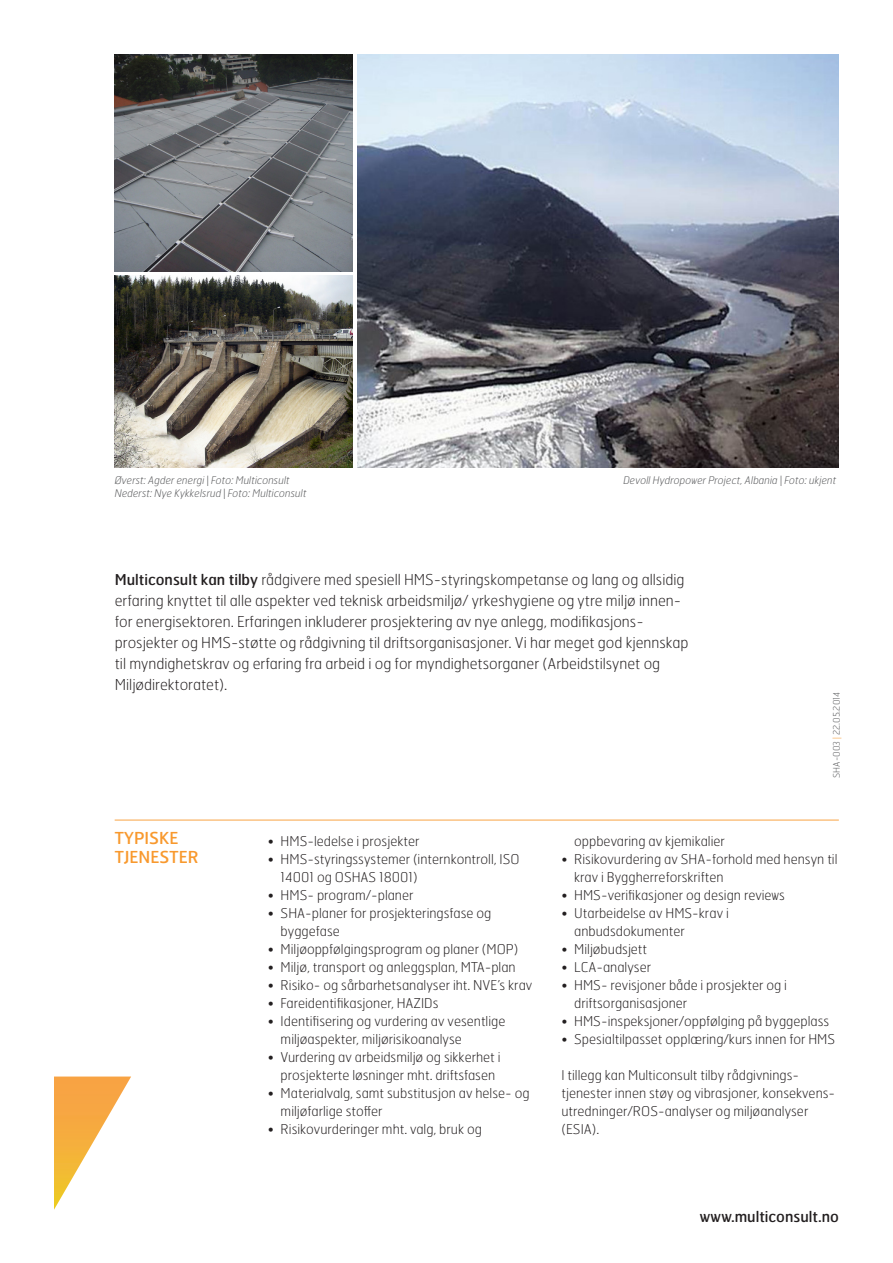
<style>
.page{position:relative;width:893px;height:1263px;background:#fff}
.page>*{position:absolute;margin:0;border:0;box-sizing:border-box;transform-origin:0 0}
.Mellomtittel{font:16.5px/19.8px "Hermes FB";color:#f8992e}
.Brødtekst{font:100 15px/21px "Hermes FB";color:#231f20}
.Kontakt_nettside{font:15px "Hermes FB";color:#231f20}
.Kulepunkter{font:100 13.5px/18px "Hermes FB";color:#231f20}
.Billedtekst{font:italic 100 10.5px "Hermes FB";color:#57585a}
.Sideinfo{font:100 9px "Hermes FB";color:#57585a}
.s1{font-weight:400}
.s2{color:#f8992e}
</style>
<div class="page">
<img style="left:357px;top:54px;width:482px;height:414px">
<img style="left:115px;top:54px;width:237px;height:217px">
<img style="left:115px;top:275px;width:237px;height:193px">
<svg style="left:54px;top:1076px;width:77px;height:134px"></svg>
<hr style="left:115px;top:820px;width:724px;height:1px;background:#f8992e">
<p class="Billedtekst" style="left:115px;top:473px;width:176px">Øverst: Agder energi | Foto: Multiconsult</p>
<p class="Billedtekst" style="left:623px;top:473px;width:215px">Devoll Hydropower Project, Albania | Foto: ukjent</p>
<p class="Billedtekst" style="left:115px;top:486px;width:193px">Nederst: Nye Kykkelsrud | Foto: Multiconsult</p>
<p class="Brødtekst" style="left:115px;top:568px;width:575px"><span class="s1">Multiconsult kan tilby</span> rådgivere med spesiell HMS-styringskompetanse og lang og allsidig erfaring knyttet til alle aspekter ved teknisk arbeidsmiljø/ yrkeshygiene og ytre miljø innen&shy;for energisektoren. Erfaringen inkluderer prosjektering av nye anlegg, modifikasjons&shy;prosjekter og HMS-støtte og rådgivning til driftsorganisasjoner. Vi har meget god kjennskap til myndighetskrav og erfaring fra arbeid i og for myndighetsorganer (Arbeidstilsynet og Miljødirektoratet).</p>
<p class="Sideinfo" style="left:831px;top:778px;width:88px;rotate:-90deg">SHA-003 <span class="s2">|</span> 22.05.2014</p>
<p class="Mellomtittel" style="left:115px;top:827px;width:86px">TYPISKE<br>TJENESTER</p>
<p class="Kulepunkter" style="left:268px;top:832px;width:153px">• HMS-ledelse i prosjekter</p>
<p class="Kulepunkter" style="left:281px;top:850px;width:240px;text-indent:-13px">• HMS-styringssystemer (internkontroll, ISO<br>14001 og OSHAS 18001)</p>
<p class="Kulepunkter" style="left:268px;top:886px;width:147px">• HMS- program/-planer</p>
<p class="Kulepunkter" style="left:281px;top:904px;width:212px;text-indent:-13px">• SHA-planer for prosjekteringsfase og byggefase</p>
<p class="Kulepunkter" style="left:268px;top:940px;width:252px">• Miljøoppfølgingsprogram og planer (MOP)</p>
<p class="Kulepunkter" style="left:268px;top:958px;width:249px">• Miljø, transport og anleggsplan, MTA-plan</p>
<p class="Kulepunkter" style="left:268px;top:976px;width:266px">• Risiko- og sårbarhetsanalyser iht. NVE’s krav</p>
<p class="Kulepunkter" style="left:268px;top:994px;width:172px">• Fareidentifikasjoner, HAZIDs</p>
<p class="Kulepunkter" style="left:281px;top:1012px;width:226px;text-indent:-13px">• Identifisering og vurdering av vesentlige miljøaspekter, miljørisikoanalyse</p>
<p class="Kulepunkter" style="left:268px;top:1048px;width:234px;text-align:center">• Vurdering av arbeidsmiljø og sikkerhet i prosjekterte løsninger mht. driftsfasen</p>
<p class="Kulepunkter" style="left:281px;top:1084px;width:250px;text-indent:-13px">• Materialvalg, samt substitusjon av helse- og miljøfarlige stoffer</p>
<p class="Kulepunkter" style="left:268px;top:1120px;width:215px">• Risikovurderinger mht. valg, bruk og</p>
<p class="Kulepunkter" style="left:574px;top:832px;width:152px">oppbevaring av kjemikalier</p>
<p class="Kulepunkter" style="left:574px;top:850px;width:265px;text-indent:-13px">• Risikovurdering av SHA-forhold med hensyn til krav i Byggherreforskriften</p>
<p class="Kulepunkter" style="left:561px;top:886px;width:225px">• HMS-verifikasjoner og design reviews</p>
<p class="Kulepunkter" style="left:574px;top:904px;width:156px;text-indent:-13px">• Utarbeidelse av HMS-krav i anbudsdokumenter</p>
<p class="Kulepunkter" style="left:561px;top:940px;width:87px">• Miljøbudsjett</p>
<p class="Kulepunkter" style="left:561px;top:958px;width:91px">• LCA-analyser</p>
<p class="Kulepunkter" style="left:574px;top:976px;width:214px;text-indent:-13px">• HMS- revisjoner både i prosjekter og i driftsorganisasjoner</p>
<p class="Kulepunkter" style="left:561px;top:1012px;width:269px">• HMS-inspeksjoner/oppfølging på byggeplass</p>
<p class="Kulepunkter" style="left:561px;top:1030px;width:275px">• Spesialtilpasset opplæring/kurs innen for HMS</p>
<p class="Kulepunkter" style="left:561px;top:1066px;width:239px">I tillegg kan Multiconsult tilby rådgivnings-</p>
<p class="Kulepunkter" style="left:561px;top:1084px;width:275px">tjenester innen støy og vibrasjoner, konsekvens-</p>
<p class="Kulepunkter" style="left:561px;top:1102px;width:248px">utredninger/ROS-analyser og miljøanalyser</p>
<p class="Kulepunkter" style="left:561px;top:1120px;width:39px">(ESIA).</p>
<p class="Kontakt_nettside" style="left:700px;top:1207px;width:141px">www.multiconsult.no</p>
</div>
